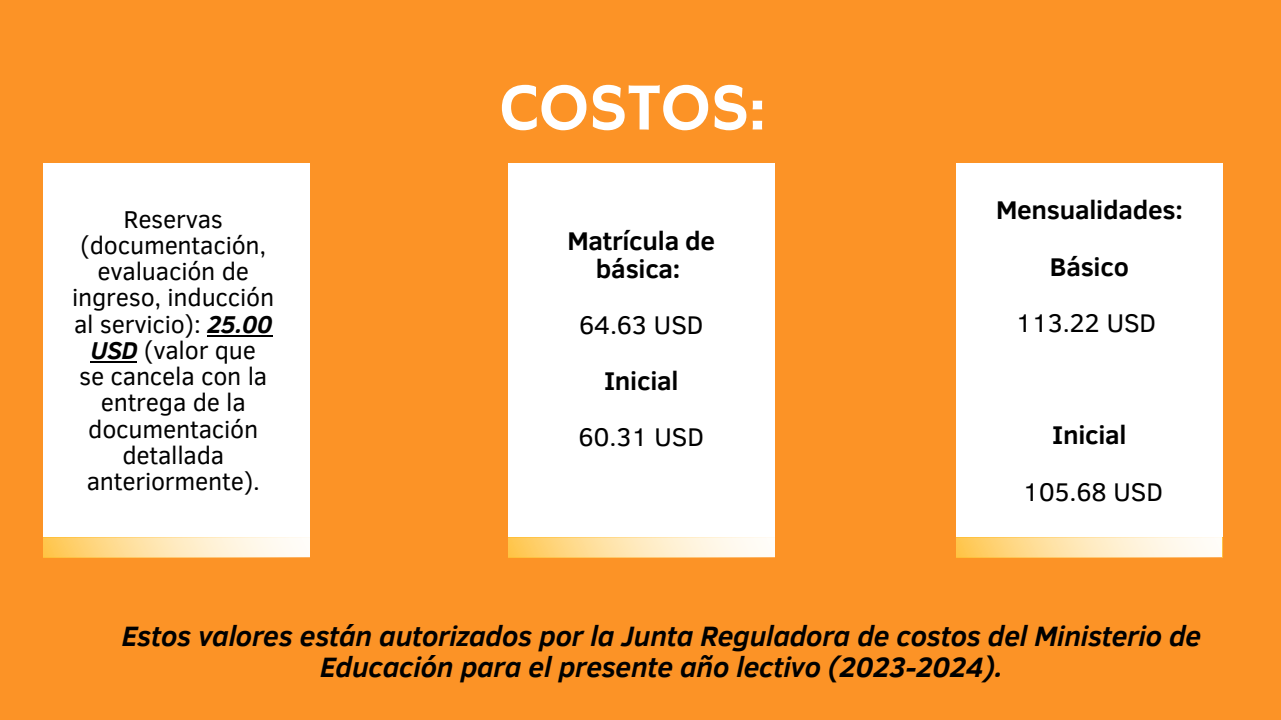
<style>
.page{position:relative;width:1281px;height:720px;background:#fc9326}
.page>*{position:absolute;margin:0;border:0;box-sizing:border-box;transform-origin:0 0}
.t1{font:67.5px "Hammersmith One";letter-spacing:-.01em;color:#fff}
.t2{font:italic 700 28.75px "Clear Sans";letter-spacing:-.01em;color:#000}
.t3{font:700 26.25px/28.1px "Clear Sans";letter-spacing:-.01em;color:#000;text-align:center}
.t4{font:26.25px "Clear Sans";letter-spacing:-.01em;color:#000}
.t5{font:25px/26.2px "Clear Sans";letter-spacing:-.01em;color:#000;text-align:center}
.s1{font-weight:700;font-style:italic}
</style>
<div class="page">
<div style="left:44px;top:163px;width:266px;height:394px;background:#fff"></div>
<svg style="left:44px;top:537px;width:266px;height:20px;background:#ffe6b4"></svg>
<div style="left:956px;top:163px;width:266px;height:394px;background:#fff"></div>
<svg style="left:956px;top:537px;width:266px;height:20px;background:#ffe6b3"></svg>
<div style="left:508px;top:163px;width:266px;height:394px;background:#fff"></div>
<svg style="left:508px;top:537px;width:266px;height:20px;background:#ffe6b3"></svg>
<hr style="left:207px;top:335px;width:65px;height:1px;background:#000">
<hr style="left:91px;top:361px;width:46px;height:2px;background:#000">
<p class="t5" style="left:72px;top:205px;width:203px">Reservas (documentación, evaluación de ingreso, inducción al servicio): <span class="s1">25.00<br>USD</span> (valor que</p>
<p class="t5" style="left:79px;top:362px;width:190px">se cancela con la entrega de la documentación detallada anteriormente).</p>
<p class="t1" style="left:500px;top:69px;width:267px">COSTOS:</p>
<p class="t3" style="left:567px;top:225px;width:149px">Matrícula de básica:</p>
<p class="t4" style="left:579px;top:306px;width:126px">64.63 USD</p>
<p class="t3" style="left:604px;top:366px;width:76px">Inicial</p>
<p class="t4" style="left:578px;top:418px;width:127px">60.31 USD</p>
<p class="t3" style="left:996px;top:195px;width:188px">Mensualidades:</p>
<p class="t3" style="left:1050px;top:251px;width:80px">Básico</p>
<p class="t4" style="left:1016px;top:304px;width:142px">113.22 USD</p>
<p class="t3" style="left:1052px;top:420px;width:76px">Inicial</p>
<p class="t4" style="left:1022px;top:472px;width:142px">105.68 USD</p>
<p class="t2" style="left:122px;top:615px;width:1081px">Estos valores están autorizados por la Junta Reguladora de costos del Ministerio de</p>
<p class="t2" style="left:320px;top:646px;width:684px">Educación para el presente año lectivo (2023-2024).</p>
</div>
